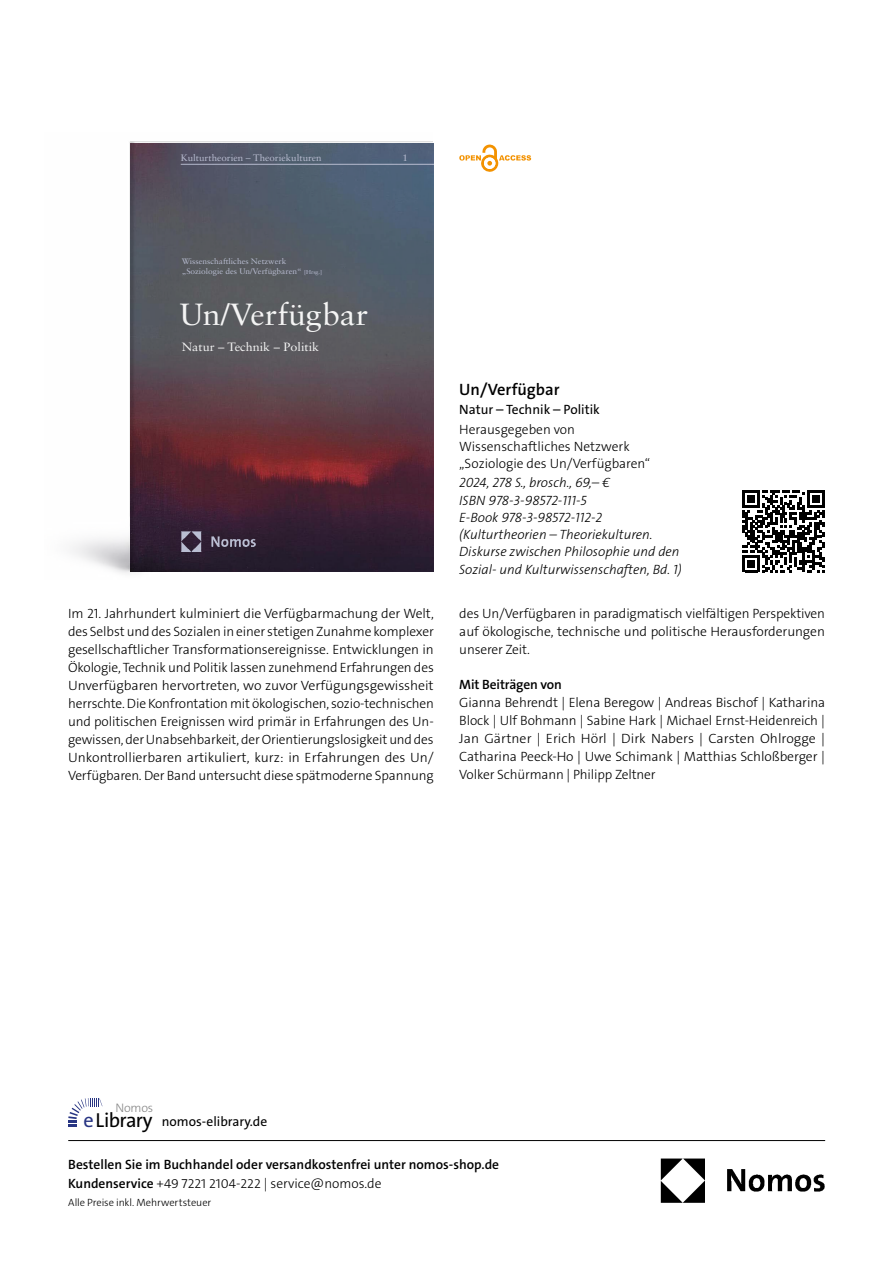
<style>
.page{position:relative;width:893px;height:1263px;background:#fff}
.page>*{position:absolute;margin:0;border:0;box-sizing:border-box;transform-origin:0 0}
.t1{font:30.6px "Sabon LT Std";color:#fff;scale:1.05 1}
.t2{font:20.4px "The Sans Os F";letter-spacing:-.03em;color:#000}
.t3{font:600 16.5px "The Sans Os F";color:#000}
.t4{font:300 13.5px/18px "The Sans Os F";letter-spacing:-.01em;color:#000;text-align:justify}
.t5{font:italic 300 13.5px/17.2px "The Sans Os F";color:#000}
.t6{font:600 13.5px/19.5px "The Sans C5";color:#000}
.t7{font:13.5px "The Sans Os F";color:#000}
.t8{font:13.5px "The Sans C5";color:#000}
.t9{font:600 13.5px "The Sans Os F";letter-spacing:-.01em;color:#000}
.t10{font:300 12.45px "The Sans Os F";letter-spacing:-.02em;color:#878787}
.t11{font:12px "Sabon LT Std";color:#fff;scale:1.05 1}
.t12{font:300 10.5px "The Sans C5";letter-spacing:-.005em;color:#000}
.t13{font:9.3px "Sabon LT Std";color:#c1c5da;scale:1.05 1}
.t14{font:7.95px/9.6px "Sabon LT Std";color:#c1c5da;scale:1.05 1}
.s1{font-size:5.7px}
.s2{color:#283583}
.s3{font-weight:300}
</style>
<div class="page">
<img style="left:660px;top:1158px;width:165px;height:45px">
<hr style="left:68px;top:1140px;width:757px;height:1px;background:#000">
<img style="left:71px;top:141px;width:361px;height:433px">
<img style="left:131px;top:143px;width:303px;height:429px">
<hr style="left:181px;top:164px;width:253px;height:1px;background:#c1c5da">
<img style="left:182px;top:532px;width:75px;height:19px">
<svg style="left:68px;top:1098px;width:34px;height:29px"></svg>
<svg style="left:742px;top:490px;width:82px;height:82px"></svg>
<svg style="left:459px;top:144px;width:72px;height:28px"></svg>
<p class="t13" style="left:181px;top:152px;width:136px">Kulturtheorien – Theoriekulturen</p>
<p class="t13" style="left:402px;top:152px;width:7px">1</p>
<p class="t14" style="left:182px;top:257px;width:135px">Wissenschaftliches Netzwerk „Soziologie des Un/Verfügbaren“ <span class="s1">[Hrsg.]</span></p>
<h1 class="t1" style="left:180px;top:296px;width:181px">Un/Verfügbar</h1>
<p class="t11" style="left:182px;top:339px;width:132px">Natur – Technik – Politik</p>
<p class="t3" style="left:459px;top:379px;width:102px">Un/Verfügbar</p>
<p class="t7" style="left:459px;top:404px;width:142px">Natur – Technik – Politik</p>
<p class="t4" style="left:459px;top:420px;width:193px;line-height:17.2px;text-align:left">Herausgegeben von<br>Wissenschaftliches Netzwerk „Soziologie des Un/Verfügbaren“</p>
<p class="t5" style="left:459px;top:475px;width:224px">2024, 278 S., brosch., 69,– €<br>ISBN 978-3-98572-111-5<br>E-Book 978-3-98572-112-2 (Kulturtheorien – Theoriekulturen.<br>Diskurse zwischen Philosophie und den Sozial- und Kulturwissenschaften, Bd. 1)</p>
<p class="t4" style="left:68px;top:605px;width:367px">Im 21. Jahrhundert kulminiert die Verfügbarmachung der Welt, des Selbst und des Sozialen in einer stetigen Zunahme komplexer gesellschaftlicher Transformationsereignisse. Entwicklungen in Ökologie, Technik und Politik lassen zunehmend Erfahrungen des Unverfügbaren hervortreten, wo zuvor Verfügungsgewissheit herrschte. Die Konfrontation mit ökologischen, sozio-technischen und politischen Ereignissen wird primär in Erfahrungen des Un&shy;gewissen, der Unabsehbarkeit, der Orientierungslosigkeit und des Unkontrollierbaren artikuliert, kurz: in Erfahrungen des Un/ Verfügbaren. Der Band untersucht diese spätmoderne Spannung</p>
<p class="t4" style="left:459px;top:605px;width:367px">des Un/Verfügbaren in paradigmatisch vielfältigen Perspektiven auf ökologische, technische und politische Herausforderungen unserer Zeit.</p>
<p class="t9" style="left:459px;top:676px;width:104px">Mit Beiträgen von</p>
<p class="t4" style="left:459px;top:694px;width:367px">Gianna Behrendt | Elena Beregow | Andreas Bischof | Katharina Block | Ulf Bohmann | Sabine Hark | Michael Ernst-Heidenreich | Jan Gärtner | Erich Hörl | Dirk Nabers | Carsten Ohlrogge | Catharina Peeck-Ho | Uwe Schimank | Matthias Schloßberger | Volker Schürmann | Philipp Zeltner</p>
<p class="t10" style="left:115px;top:1099px;width:39px">Nomos</p>
<h2 class="t2" style="left:83px;top:1112px;width:71px"><span class="s2">e</span>Library</h2>
<p class="t8" style="left:162px;top:1112px;width:107px">nomos-elibrary.de</p>
<p class="t6" style="left:68px;top:1154px;width:432px">Bestellen Sie im Buchhandel oder versandkostenfrei unter nomos-shop.de<br>Kundenservice <span class="s3">+49 7221 2104-222 | service@nomos.de</span></p>
<p class="t12" style="left:68px;top:1196px;width:145px">Alle Preise inkl. Mehrwertsteuer</p>
</div>
